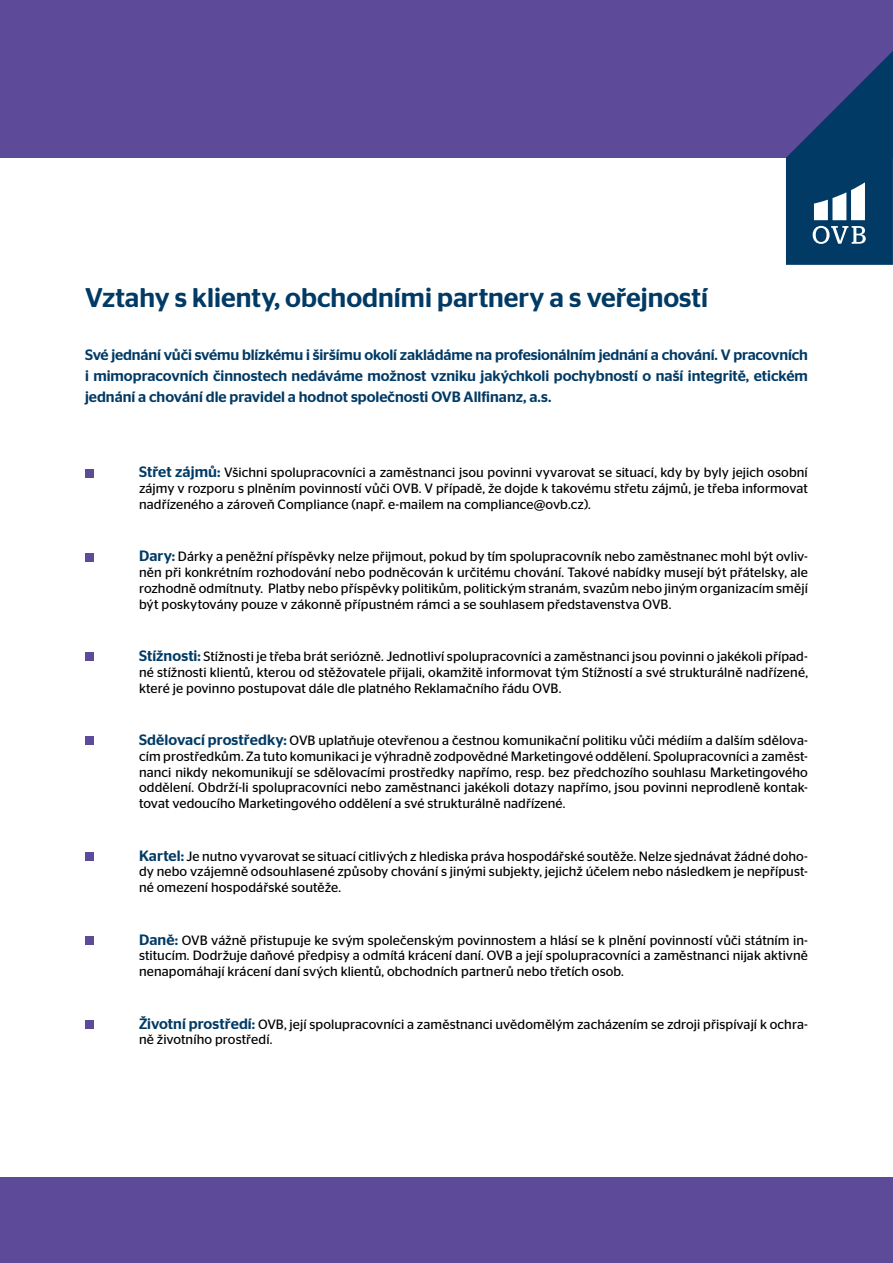
<style>
.page{position:relative;width:893px;height:1263px;background:#fff}
.page>*{position:absolute;margin:0;border:0;box-sizing:border-box;transform-origin:0 0}
.t1{font:500 27px "Stag Sans LCG";color:#003a65}
.t2{font:500 15px/21px "Stag Sans LCG";color:#003a65;text-align:justify}
.t3{font:13.5px/15.8px "Stag Sans LCG";letter-spacing:.005em;color:#000;text-align:justify}
.s1{font-weight:500;font-size:15px;color:#003a65}
</style>
<div class="page">
<div style="left:0;top:1178px;width:893px;height:85px;background:#5d4b9a"></div>
<div style="left:0;top:0;width:893px;height:158px;background:#5d4b9a"></div>
<svg style="left:786px;top:51px;width:107px;height:214px"></svg>
<div style="left:85px;top:469px;width:9px;height:8px;background:#5d4b9a"></div>
<div style="left:85px;top:553px;width:9px;height:8px;background:#5d4b9a"></div>
<div style="left:85px;top:653px;width:9px;height:8px;background:#5d4b9a"></div>
<div style="left:85px;top:737px;width:9px;height:8px;background:#5d4b9a"></div>
<div style="left:85px;top:852px;width:9px;height:9px;background:#5d4b9a"></div>
<div style="left:85px;top:936px;width:9px;height:9px;background:#5d4b9a"></div>
<div style="left:85px;top:1020px;width:9px;height:9px;background:#5d4b9a"></div>
<h1 class="t1" style="left:85px;top:278px;width:624px">Vztahy s klienty, obchodními partnery a s veřejností</h1>
<p class="t2" style="left:85px;top:343px;width:724px">Své jednání vůči svému blízkému i širšímu okolí zakládáme na profesionálním jednání a chování. V pracovních i mimopracovních činnostech nedáváme možnost vzniku jakýchkoli pochybností o naší integritě, etickém jednání a chování dle pravidel a hodnot společnosti OVB Allfinanz, a.s.</p>
<p class="t3" style="left:139px;top:464px;width:670px"><span class="s1">Střet zájmů:</span> Všichni spolupracovníci a zaměstnanci jsou povinni vyvarovat se situací, kdy by byly jejich osobní zájmy v rozporu s plněním povinností vůči OVB. V případě, že dojde k takovému střetu zájmů, je třeba informovat nadřízeného a zároveň Compliance (např. e-mailem na compliance@ovb.cz).</p>
<p class="t3" style="left:139px;top:548px;width:670px"><span class="s1">Dary:</span> Dárky a peněžní příspěvky nelze přijmout, pokud by tím spolupracovník nebo zaměstnanec mohl být ovliv&shy;něn při konkrétním rozhodování nebo podněcován k určitému chování. Takové nabídky musejí být přátelsky, ale rozhodně odmítnuty. Platby nebo příspěvky politikům, politickým stranám, svazům nebo jiným organizacím smějí být poskytovány pouze v zákonně přípustném rámci a se souhlasem představenstva OVB.</p>
<p class="t3" style="left:139px;top:647px;width:670px"><span class="s1">Stížnosti:</span> Stížnosti je třeba brát seriózně. Jednotliví spolupracovníci a zaměstnanci jsou povinni o jakékoli případ&shy;né stížnosti klientů, kterou od stěžovatele přijali, okamžitě informovat tým Stížností a své strukturálně nadřízené, které je povinno postupovat dále dle platného Reklamačního řádu OVB.</p>
<p class="t3" style="left:139px;top:731px;width:670px"><span class="s1">Sdělovací prostředky:</span> OVB uplatňuje otevřenou a čestnou komunikační politiku vůči médiím a dalším sdělova&shy;cím prostředkům. Za tuto komunikaci je výhradně zodpovědné Marketingové oddělení. Spolupracovníci a zaměst&shy;nanci nikdy nekomunikují se sdělovacími prostředky napřímo, resp. bez předchozího souhlasu Marketingového oddělení. Obdrží-li spolupracovníci nebo zaměstnanci jakékoli dotazy napřímo, jsou povinni neprodleně kontak&shy;tovat vedoucího Marketingového oddělení a své strukturálně nadřízené.</p>
<p class="t3" style="left:139px;top:847px;width:670px"><span class="s1">Kartel:</span> Je nutno vyvarovat se situací citlivých z hlediska práva hospodářské soutěže. Nelze sjednávat žádné doho&shy;dy nebo vzájemně odsouhlasené způsoby chování s jinými subjekty, jejichž účelem nebo následkem je nepřípust&shy;né omezení hospodářské soutěže.</p>
<p class="t3" style="left:139px;top:931px;width:670px"><span class="s1">Daně:</span> OVB vážně přistupuje ke svým společenským povinnostem a hlásí se k plnění povinností vůči státním in&shy;stitucím. Dodržuje daňové předpisy a odmítá krácení daní. OVB a její spolupracovníci a zaměstnanci nijak aktivně nenapomáhají krácení daní svých klientů, obchodních partnerů nebo třetích osob.</p>
<p class="t3" style="left:139px;top:1015px;width:670px"><span class="s1">Životní prostředí:</span> OVB, její spolupracovníci a zaměstnanci uvědomělým zacházením se zdroji přispívají k ochra&shy;ně životního prostředí.</p>
</div>
